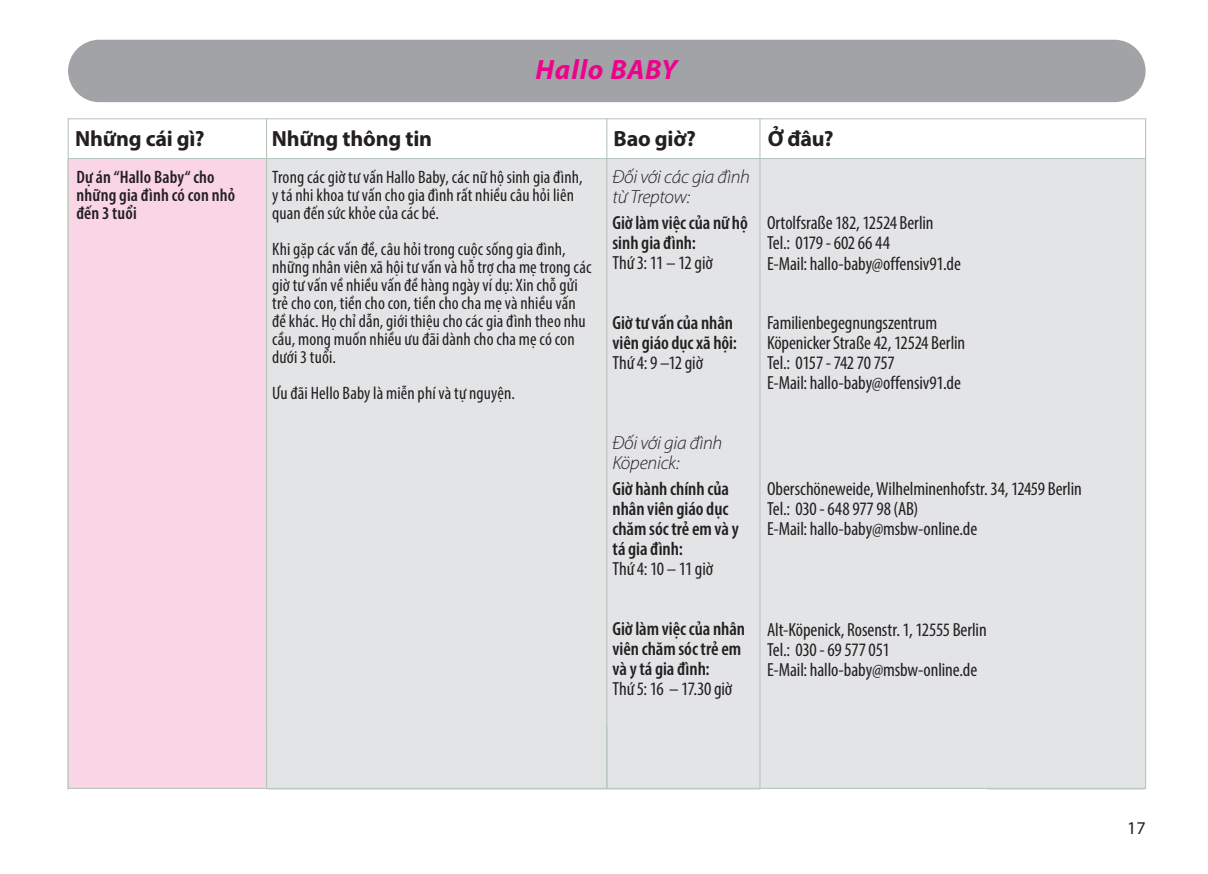
<style>
.page{position:relative;width:1208px;height:874px;background:#fff}
.page>*{position:absolute;margin:0;border:0;box-sizing:border-box;transform-origin:0 0}
.t1{font:italic 700 28px "Myriad Pro";letter-spacing:.03em;color:#ed028c}
.t2{font:700 22px "Myriad Pro";letter-spacing:-.01em;color:#231f20}
.t3{font:condensed 19px/20px "Myriad Pro";letter-spacing:-.005em;color:#231f20}
.t4{font:600 condensed 19px/20px "Myriad Pro";color:#231f20}
.t5{font:italic 300 19px/20px "Myriad Pro";letter-spacing:-.015em;color:#231f20}
.t6{font:condensed 18px/18px "Myriad Pro";letter-spacing:.005em;color:#231f20}
.t7{font:600 condensed 18px/18px "Myriad Pro";letter-spacing:.01em;color:#231f20}
.t8{font:18px "Myriad Pro";color:#231f20}
</style>
<div class="page">
<div style="left:760px;top:159px;width:245px;height:629px;background:#e3e4e6"></div>
<div style="left:68px;top:159px;width:198px;height:629px;background:#fad5e5"></div>
<div style="left:267px;top:159px;width:339px;height:629px;background:#e3e4e6"></div>
<div style="left:607px;top:159px;width:152px;height:629px;background:#e3e4e6"></div>
<div style="left:68px;top:40px;width:1077px;height:62px;background:#a2a3a7;border-radius:31px"></div>
<div style="left:987px;top:159px;width:158px;height:629px;background:#e3e4e6"></div>
<hr style="left:68px;top:118px;width:1px;height:671px;background:#b5c5b8">
<hr style="left:266px;top:118px;width:1px;height:670px;background:#b5c5b8">
<hr style="left:606px;top:118px;width:1px;height:670px;background:#b5c5b8">
<hr style="left:759px;top:118px;width:1px;height:670px;background:#b5c5b8">
<hr style="left:1145px;top:118px;width:1px;height:670px;background:#b5c5b8">
<hr style="left:68px;top:118px;width:1078px;height:1px;background:#b5c5b8">
<hr style="left:68px;top:158px;width:1078px;height:1px;background:#b5c5b8">
<hr style="left:68px;top:787px;width:1078px;height:1px;background:#b5c5b8">
<h1 class="t1" style="left:535px;top:51px;width:143px">Hallo BABY</h1>
<p class="t2" style="left:75px;top:124px;width:131px">Những cái gì?</p>
<p class="t2" style="left:272px;top:124px;width:162px">Những thông tin</p>
<p class="t2" style="left:613px;top:124px;width:84px">Bao giờ?</p>
<p class="t2" style="left:767px;top:124px;width:67px">Ở đâu?</p>
<p class="t7" style="left:77px;top:167px;width:160px">Dự án “Hallo Baby“ cho những gia đình có con nhỏ đến 3 tuổi</p>
<p class="t6" style="left:272px;top:167px;width:312px">Trong các giờ tư vấn Hallo Baby, các nữ hộ sinh gia đình, y tá nhi khoa tư vấn cho gia đình rất nhiều câu hỏi liên quan đến sức khỏe của các bé.</p>
<p class="t6" style="left:272px;top:239px;width:321px">Khi gặp các vấn đề, câu hỏi trong cuộc sống gia đình, những nhân viên xã hội tư vấn và hỗ trợ cha mẹ trong các giờ tư vấn về nhiều vấn đề hàng ngày ví dụ: Xin chỗ gửi trẻ cho con, tiền cho con, tiền cho cha mẹ và nhiều vấn đề khác. Họ chỉ dẫn, giới thiệu cho các gia đình theo nhu cầu, mong muốn nhiều ưu đãi dành cho cha mẹ có con dưới 3 tuổi.</p>
<p class="t6" style="left:272px;top:383px;width:244px">Ưu đãi Hello Baby là miễn phí và tự nguyện.</p>
<p class="t5" style="left:612px;top:167px;width:139px">Đối với các gia đình từ Treptow:</p>
<p class="t4" style="left:612px;top:212px;width:137px">Giờ làm việc của nữ hộ sinh gia đình:</p>
<p class="t3" style="left:612px;top:252px;width:102px">Thứ 3: 11 – 12 giờ</p>
<p class="t3" style="left:767px;top:213px;width:195px">Ortolfsraße 182, 12524 Berlin<br>Tel.: 0179 - 602 66 44<br>E-Mail: hallo-baby@offensiv91.de</p>
<p class="t4" style="left:612px;top:312px;width:126px">Giờ tư vấn của nhân viên giáo dục xã hội:</p>
<p class="t3" style="left:612px;top:352px;width:92px">Thứ 4: 9 –12 giờ</p>
<p class="t3" style="left:767px;top:312px;width:200px">Familienbegegnungszentrum<br>Köpenicker Straße 42, 12524 Berlin<br>Tel.: 0157 - 742 70 757<br>E-Mail: hallo-baby@offensiv91.de</p>
<p class="t5" style="left:612px;top:432px;width:111px">Đối với gia đình<br>Köpenick:</p>
<p class="t4" style="left:612px;top:478px;width:128px">Giờ hành chính của nhân viên giáo dục chăm sóc trẻ em và y tá gia đình:</p>
<p class="t3" style="left:612px;top:558px;width:102px">Thứ 4: 10 – 11 giờ</p>
<p class="t4" style="left:612px;top:618px;width:134px">Giờ làm việc của nhân viên chăm sóc trẻ em và y tá gia đình:</p>
<p class="t3" style="left:612px;top:678px;width:121px">Thứ 5: 16 – 17.30 giờ</p>
<p class="t3" style="left:767px;top:478px;width:316px">Oberschöneweide, Wilhelminenhofstr. 34, 12459 Berlin<br>Tel.: 030 - 648 977 98 (AB)<br>E-Mail: hallo-baby@msbw-online.de</p>
<p class="t3" style="left:767px;top:618px;width:221px">Alt-Köpenick, Rosenstr. 1, 12555 Berlin<br>Tel.: 030 - 69 577 051<br>E-Mail: hallo-baby@msbw-online.de</p>
<p class="t8" style="left:1127px;top:816px;width:20px">17</p>
</div>
